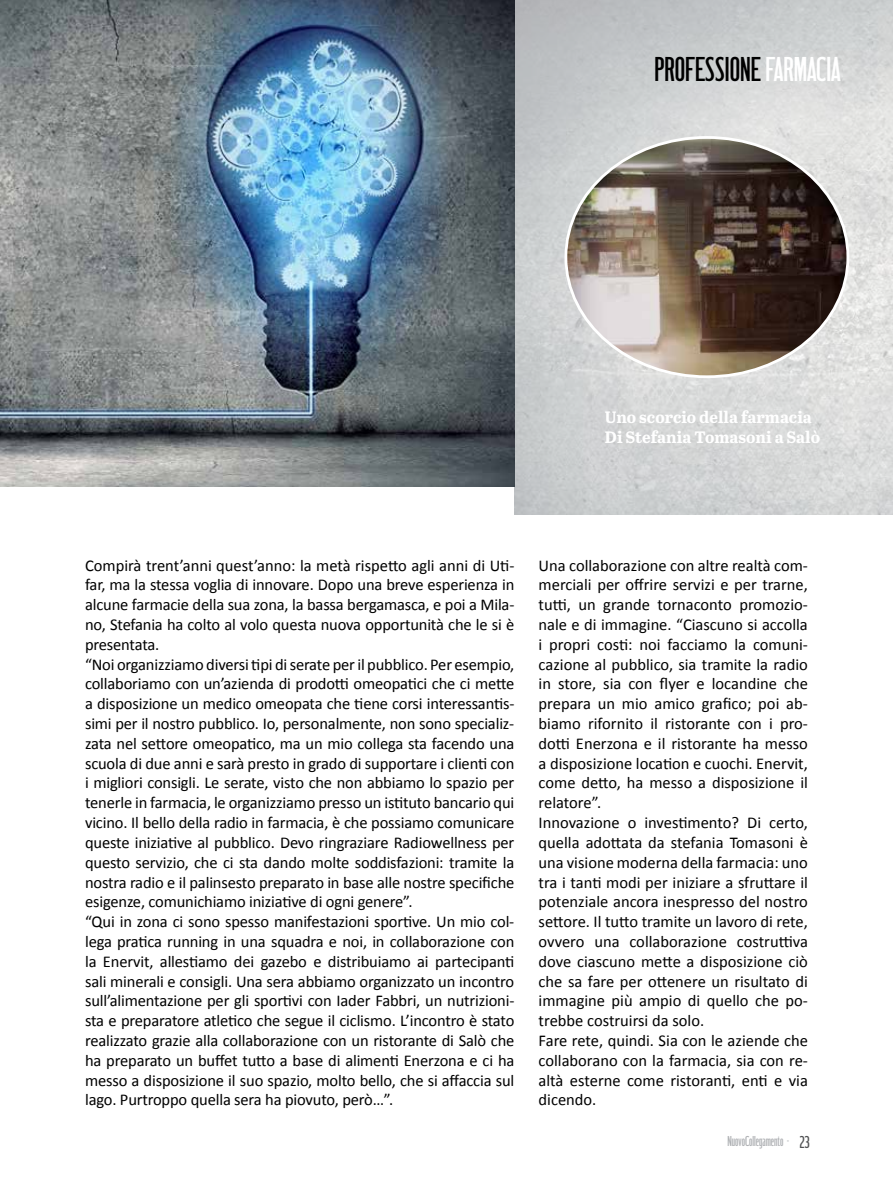
<style>
.page{position:relative;width:893px;height:1191px;background:#fff}
.page>*{position:absolute;margin:0;border:0;box-sizing:border-box;transform-origin:0 0}
.t1{font:36px "HWT Unit Gothic 721";color:#000}
.t2{font:16.5px/19.8px "Calibri";letter-spacing:-.01em;color:#000}
.t3{font:700 16.5px/19.8px "Abril Text";color:#fff}
.t4{font:15px "HWT Unit Gothic 721";color:#afb1b4}
.s1{color:#fff}
.s2{font-size:18px;color:#515254}
</style>
<div class="page">
<img style="left:514px;top:0;width:379px;height:515px">
<img style="left:0;top:0;width:514px;height:486px">
<img style="left:566px;top:137px;width:282px;height:240px">
<h1 class="t1" style="left:654px;top:48px;width:188px">PROFESSIONE<span class="s1">FARMACIA</span></h1>
<p class="t3" style="left:605px;top:406px;width:217px">Uno scorcio della farmacia<br>Di Stefania Tomasoni a Salò</p>
<p class="t2" style="left:85px;top:555px;width:431px">Compirà trent’anni quest’anno: la metà rispetto agli anni di Uti&shy;far, ma la stessa voglia di innovare. Dopo una breve esperienza in alcune farmacie della sua zona, la bassa bergamasca, e poi a Mila&shy;no, Stefania ha colto al volo questa nuova opportunità che le si è presentata.<br>“Noi organizziamo diversi tipi di serate per il pubblico. Per esempio, collaboriamo con un’azienda di prodotti omeopatici che ci mette a disposizione un medico omeopata che tiene corsi interessantis&shy;simi per il nostro pubblico. Io, personalmente, non sono specializ&shy;zata nel settore omeopatico, ma un mio collega sta facendo una scuola di due anni e sarà presto in grado di supportare i clienti con i migliori consigli. Le serate, visto che non abbiamo lo spazio per tenerle in farmacia, le organizziamo presso un istituto bancario qui vicino. Il bello della radio in farmacia, è che possiamo comunicare queste iniziative al pubblico. Devo ringraziare Radiowellness per questo servizio, che ci sta dando molte soddisfazioni: tramite la nostra radio e il palinsesto preparato in base alle nostre specifiche esigenze, comunichiamo iniziative di ogni genere”.<br>“Qui in zona ci sono spesso manifestazioni sportive. Un mio col&shy;lega pratica running in una squadra e noi, in collaborazione con la Enervit, allestiamo dei gazebo e distribuiamo ai partecipanti sali minerali e consigli. Una sera abbiamo organizzato un incontro sull’alimentazione per gli sportivi con Iader Fabbri, un nutrizioni&shy;sta e preparatore atletico che segue il ciclismo. L’incontro è stato realizzato grazie alla collaborazione con un ristorante di Salò che ha preparato un buffet tutto a base di alimenti Enerzona e ci ha messo a disposizione il suo spazio, molto bello, che si affaccia sul lago. Purtroppo quella sera ha piovuto, però…”.</p>
<p class="t2" style="left:539px;top:555px;width:271px">Una collaborazione con altre realtà com&shy;merciali per offrire servizi e per trarne, tutti, un grande tornaconto promozio&shy;nale e di immagine. “Ciascuno si accolla i propri costi: noi facciamo la comuni&shy;cazione al pubblico, sia tramite la radio in store, sia con flyer e locandine che prepara un mio amico grafico; poi ab&shy;biamo rifornito il ristorante con i pro&shy;dotti Enerzona e il ristorante ha messo a disposizione location e cuochi. Enervit, come detto, ha messo a disposizione il relatore”.<br>Innovazione o investimento? Di certo, quella adottata da stefania Tomasoni è una visione moderna della farmacia: uno tra i tanti modi per iniziare a sfruttare il potenziale ancora inespresso del nostro settore. Il tutto tramite un lavoro di rete, ovvero una collaborazione costruttiva dove ciascuno mette a disposizione ciò che sa fare per ottenere un risultato di immagine più ampio di quello che po&shy;trebbe costruirsi da solo.<br>Fare rete, quindi. Sia con le aziende che collaborano con la farmacia, sia con re&shy;altà esterne come ristoranti, enti e via dicendo.</p>
<p class="t4" style="left:727px;top:1132px;width:84px">NuovoCollegamento - <span class="s2">23</span></p>
</div>
